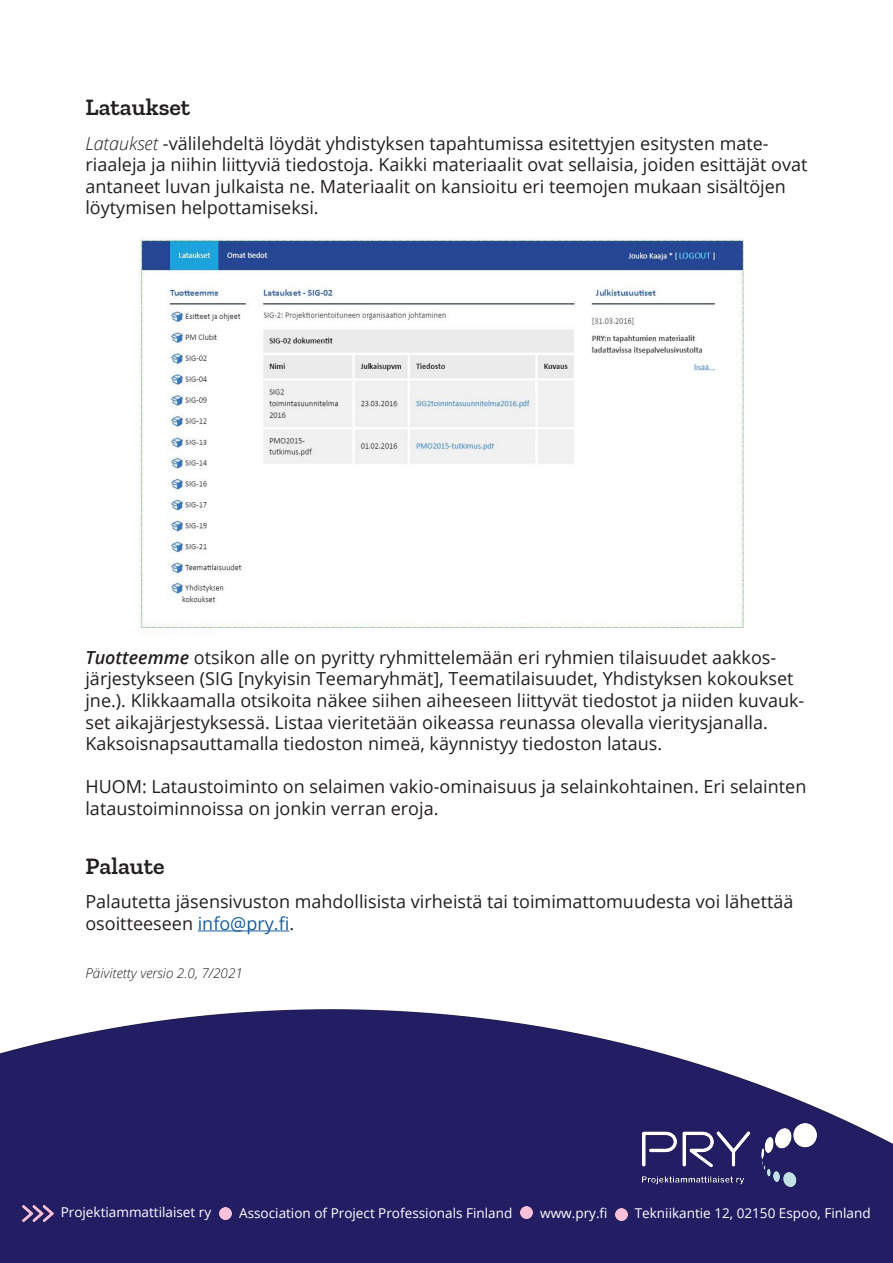
<style>
.page{position:relative;width:893px;height:1263px;background:#fff}
.page>*{position:absolute;margin:0;border:0;box-sizing:border-box;transform-origin:0 0}
.otsikot{font:600 24px "Zilla Slab";color:#231f20}
.t1{font:18px/21.6px "Open Sans";color:#231f20}
.t2{font:13.5px "Open Sans";color:#fff}
.t3{font:italic 300 13.5px "Open Sans";color:#231f20}
.s1{font-weight:300;font-style:italic}
.s2{font-weight:600;font-style:italic}
.s3{color:#175d9e}
</style>
<div class="page">
<img style="left:0;top:1009px;width:893px;height:254px">
<img style="left:22px;top:1205px;width:31px;height:16px">
<svg style="left:220px;top:1207px;width:12px;height:12px"></svg>
<svg style="left:521px;top:1206px;width:12px;height:13px"></svg>
<svg style="left:615px;top:1209px;width:12px;height:12px"></svg>
<img style="left:642px;top:1124px;width:174px;height:62px">
<img style="left:139px;top:237px;width:605px;height:398px">
<hr style="left:198px;top:930px;width:91px;height:1px;background:#175d9e">
<p class="otsikot" style="left:85px;top:94px;width:106px">Lataukset</p>
<p class="t1" style="left:85px;top:132px;width:724px"><span class="s1">Lataukset</span> -välilehdeltä löydät yhdistyksen tapahtumissa esitettyjen esitysten mate&shy;riaaleja ja niihin liittyviä tiedostoja. Kaikki materiaalit ovat sellaisia, joiden esittäjät ovat antaneet luvan julkaista ne. Materiaalit on kansioitu eri teemojen mukaan sisältöjen löytymisen helpottamiseksi.</p>
<p class="t1" style="left:85px;top:646px;width:720px"><span class="s2">Tuotteemme</span> otsikon alle on pyritty ryhmittelemään eri ryhmien tilaisuudet aakkos&shy;järjestykseen (SIG [nykyisin Teemaryhmät], Teematilaisuudet, Yhdistyksen kokoukset jne.). Klikkaamalla otsikoita näkee siihen aiheeseen liittyvät tiedostot ja niiden kuvauk&shy;set aikajärjestyksessä. Listaa vieritetään oikeassa reunassa olevalla vieritysjanalla.<br>Kaksoisnapsauttamalla tiedoston nimeä, käynnistyy tiedoston lataus.</p>
<p class="t1" style="left:85px;top:775px;width:722px">HUOM: Lataustoiminto on selaimen vakio-ominaisuus ja selainkohtainen. Eri selainten lataustoiminnoissa on jonkin verran eroja.</p>
<p class="otsikot" style="left:85px;top:852px;width:81px">Palaute</p>
<p class="t1" style="left:85px;top:890px;width:709px">Palautetta jäsensivuston mahdollisista virheistä tai toimimattomuudesta voi lähettää osoitteeseen <span class="s3">info@pry.fi</span>.</p>
<p class="t3" style="left:85px;top:964px;width:159px">Päivitetty versio 2.0, 7/2021</p>
<p class="t2" style="left:61px;top:1203px;width:152px">Projektiammattilaiset ry</p>
<p class="t2" style="left:239px;top:1203px;width:275px">Association of Project Professionals Finland</p>
<p class="t2" style="left:540px;top:1203px;width:69px">www.pry.fi</p>
<p class="t2" style="left:635px;top:1203px;width:237px">Tekniikantie 12, 02150 Espoo, Finland</p>
</div>
